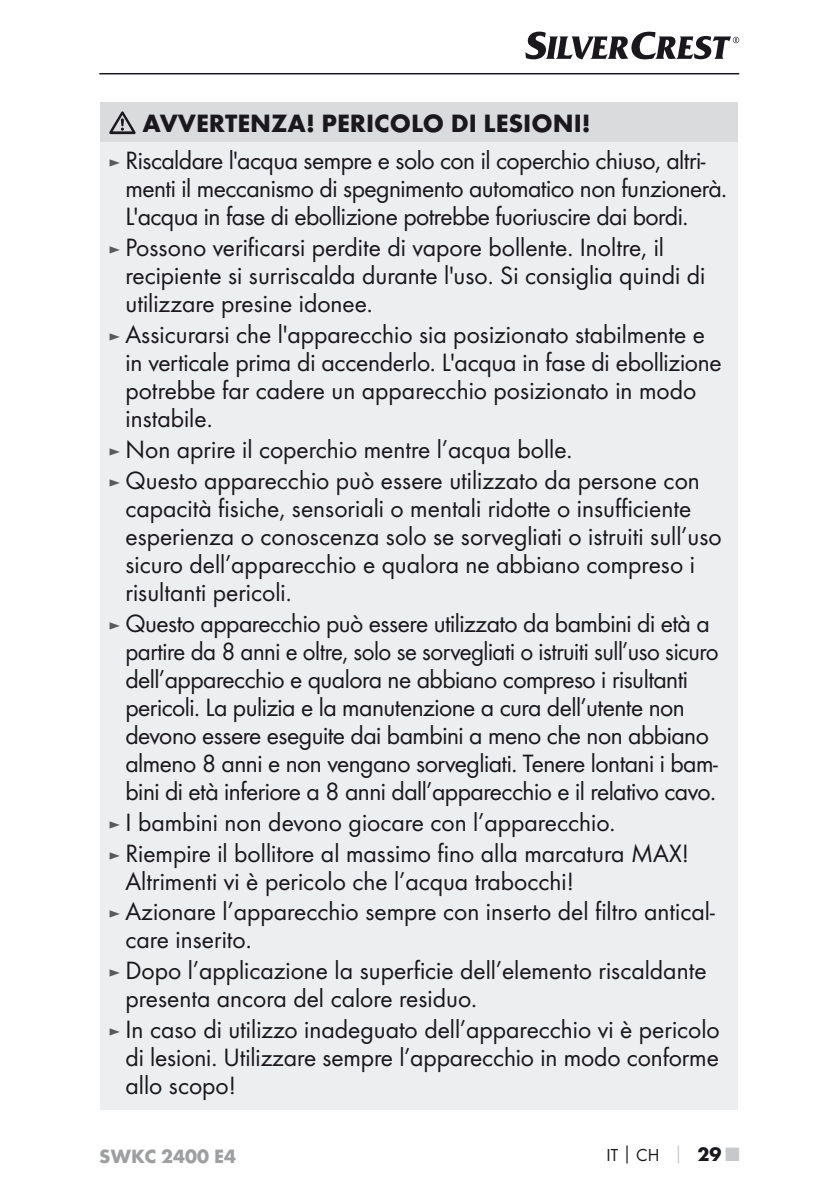
<style>
.page{position:relative;width:840px;height:1191px;background:#fff}
.page>*{position:absolute;margin:0;border:0;box-sizing:border-box;transform-origin:0 0}
.t1{font:26px/28px "Futura Boo";color:#1a181c}
.t2{font:26px/28px "Futura Boo";letter-spacing:-.02em;color:#1a181c}
.t3{font:700 26px "Futura";color:#1a181c}
.t4{font:700 20px "Futura";color:#9d9fa0}
.t5{font:18px "Futura Boo";color:#1a181c}
.s1{font-size:18px;color:#595a5b}
.s2{font-family:"Futura";font-weight:700}
.s3{font-family:"Futura";font-weight:700;color:#c7c8ca}
.s4{font-family:"Futura";font-weight:700;font-size:20px}
.s5{font-family:"Futura";font-weight:700;font-size:20px;color:#c7c8ca}
</style>
<div class="page">
<hr style="left:99px;top:73px;width:639px;height:1px;background:#1a181c">
<svg style="left:525px;top:32px;width:213px;height:28px"></svg>
<div style="left:100px;top:102px;width:637px;height:40px;background:#dadbdc"></div>
<div style="left:100px;top:142px;width:637px;height:967px;background:#edeeef"></div>
<svg style="left:109px;top:111px;width:26px;height:23px"></svg>
<p class="t3" style="left:142px;top:107px;width:449px">AVVERTENZA! PERICOLO DI LESIONI!</p>
<p class="t2" style="left:125px;top:147px;width:599px;text-indent:-17px"><span class="s1">►</span> Riscaldare l'acqua sempre e solo con il coperchio chiuso, altri&shy;menti il meccanismo di spegnimento automatico non funzionerà.<br>L'acqua in fase di ebollizione potrebbe fuoriuscire dai bordi.</p>
<p class="t1" style="left:125px;top:233px;width:581px;text-indent:-17px"><span class="s1">►</span> Possono verificarsi perdite di vapore bollente. Inoltre, il recipiente si surriscalda durante l'uso. Si consiglia quindi di utilizzare presine idonee.</p>
<p class="t1" style="left:125px;top:320px;width:597px;text-indent:-17px"><span class="s1">►</span> Assicurarsi che l'apparecchio sia posizionato stabilmente e in verticale prima di accenderlo. L'acqua in fase di ebollizione potrebbe far cadere un apparecchio posizionato in modo instabile.</p>
<p class="t1" style="left:108px;top:434px;width:592px;line-height:30.8px"><span class="s1">►</span> Non aprire il coperchio mentre l’acqua bolle.<br><span class="s1">►</span> Questo apparecchio può essere utilizzato da persone con</p>
<p class="t1" style="left:125px;top:494px;width:597px">capacità fisiche, sensoriali o mentali ridotte o insufficiente esperienza o conoscenza solo se sorvegliati o istruiti sull’uso sicuro dell’apparecchio e qualora ne abbiano compreso i risultanti pericoli.</p>
<p class="t2" style="left:125px;top:609px;width:594px;text-indent:-17px"><span class="s1">►</span> Questo apparecchio può essere utilizzato da bambini di età a partire da 8 anni e oltre, solo se sorvegliati o istruiti sull’uso sicuro dell’apparecchio e qualora ne abbiano compreso i risultanti pericoli. La pulizia e la manutenzione a cura dell’utente non devono essere eseguite dai bambini a meno che non abbiano almeno 8 anni e non vengano sorvegliati. Tenere lontani i bam&shy;bini di età inferiore a 8 anni dall’apparecchio e il relativo cavo.</p>
<p class="t1" style="left:108px;top:806px;width:581px;line-height:30.8px"><span class="s1">►</span> I bambini non devono giocare con l’apparecchio.<br><span class="s1">►</span> Riempire il bollitore al massimo fino alla marcatura MAX!</p>
<p class="t1" style="left:108px;top:865px;width:607px;line-height:30.8px;text-indent:17px">Altrimenti vi è pericolo che l’acqua trabocchi!<br><span class="s1">►</span> Azionare l’apparecchio sempre con inserto del filtro antical-</p>
<p class="t1" style="left:108px;top:924px;width:599px;line-height:30.8px;text-indent:17px">care inserito.<br><span class="s1">►</span> Dopo l’applicazione la superficie dell’elemento riscaldante</p>
<p class="t1" style="left:108px;top:983px;width:612px;line-height:30.8px;text-indent:17px">presenta ancora del calore residuo.<br><span class="s1">►</span> In caso di utilizzo inadeguato dell’apparecchio vi è pericolo</p>
<p class="t1" style="left:125px;top:1043px;width:594px">di lesioni. Utilizzare sempre l’apparecchio in modo conforme allo scopo!</p>
<p class="t4" style="left:99px;top:1143px;width:138px">SWKC 2400 E4</p>
<p class="t5" style="left:606px;top:1144px;width:134px">IT<span class="s2">│</span>CH <span class="s3">│</span> <span class="s4">29</span> <span class="s5">■</span></p>
</div>
